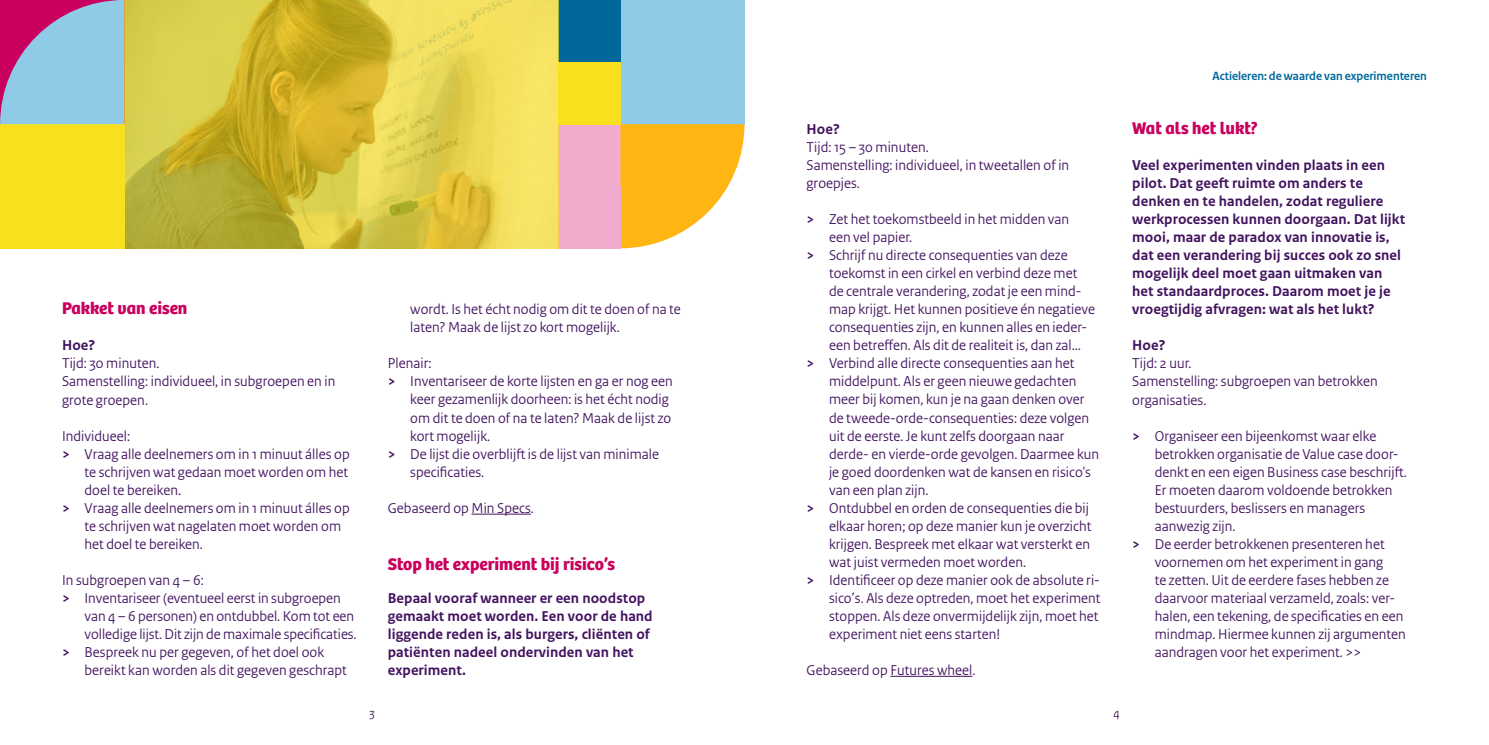
<style>
.page{position:relative;width:1489px;height:745px;background:#fff}
.page>*{position:absolute;margin:0;border:0;box-sizing:border-box;transform-origin:0 0}
.t1{font:700 17.5px "Bree";color:#c9005d}
.t2{font:15px/18px "Rijksoverheid Sans Heading";letter-spacing:.005em;color:#42135f}
.t3{font:700 15px/18px "Rijksoverheid Sans Text";letter-spacing:.005em;color:#42135f}
.t4{font:700 12.5px "Rijksoverheid Sans Heading";color:#01689b}
.t5{font:12.5px "Rijksoverheid Sans Heading";color:#42135f}
.s1{font-weight:700}
</style>
<div class="page">
<hr style="left:471px;top:513px;width:60px;height:1px;background:#42135f">
<hr style="left:890px;top:675px;width:82px;height:1px;background:#42135f">
<div style="left:558px;top:124px;width:62px;height:62px;background:#f1accd"></div>
<div style="left:620px;top:0;width:124px;height:124px;background:#8fcae7"></div>
<svg style="left:620px;top:124px;width:124px;height:124px"></svg>
<div style="left:558px;top:0;width:62px;height:62px;background:#01689b"></div>
<div style="left:558px;top:62px;width:62px;height:62px;background:#f8e01e"></div>
<div style="left:558px;top:186px;width:62px;height:62px;background:#f1accd"></div>
<div style="left:0;top:124px;width:124px;height:124px;background:#f8e01e"></div>
<svg style="left:0;top:0;width:124px;height:124px;background:#9b9ec9"></svg>
<svg style="left:124px;top:0;width:434px;height:248px;background:#d7c442"></svg>
<p class="t1" style="left:62px;top:301px;width:127px">Pakket van eisen</p>
<p class="t3" style="left:62px;top:337px;width:35px">Hoe?</p>
<p class="t2" style="left:62px;top:355px;width:275px">Tijd: 30 minuten.<br>Samenstelling: individueel, in subgroepen en in grote groepen.</p>
<p class="t2" style="left:62px;top:427px;width:70px">Individueel:</p>
<p class="t2" style="left:62px;top:445px;width:289px"><span class="s1">&gt;</span> Vraag alle deelnemers om in 1 minuut álles op</p>
<p class="t2" style="left:85px;top:463px;width:265px">te schrijven wat gedaan moet worden om het</p>
<p class="t2" style="left:85px;top:481px;width:98px">doel te bereiken.</p>
<p class="t2" style="left:62px;top:499px;width:289px"><span class="s1">&gt;</span> Vraag alle deelnemers om in 1 minuut álles op</p>
<p class="t2" style="left:85px;top:517px;width:258px">te schrijven wat nagelaten moet worden om</p>
<p class="t2" style="left:85px;top:535px;width:120px">het doel te bereiken.</p>
<p class="t2" style="left:62px;top:571px;width:143px">In subgroepen van 4 – 6:</p>
<p class="t2" style="left:62px;top:589px;width:280px"><span class="s1">&gt;</span> Inventariseer (eventueel eerst in subgroepen</p>
<p class="t2" style="left:85px;top:607px;width:271px">van 4 – 6 personen) en ontdubbel. Kom tot een</p>
<p class="t2" style="left:85px;top:625px;width:274px">volledige lijst. Dit zijn de maximale specificaties.</p>
<p class="t2" style="left:62px;top:643px;width:263px"><span class="s1">&gt;</span> Bespreek nu per gegeven, of het doel ook</p>
<p class="t2" style="left:85px;top:661px;width:264px">bereikt kan worden als dit gegeven geschrapt</p>
<p class="t2" style="left:410px;top:301px;width:272px">wordt. Is het écht nodig om dit te doen of na te laten? Maak de lijst zo kort mogelijk.</p>
<p class="t2" style="left:388px;top:355px;width:45px">Plenair:</p>
<p class="t2" style="left:388px;top:373px;width:286px"><span class="s1">&gt;</span> Inventariseer de korte lijsten en ga er nog een</p>
<p class="t2" style="left:410px;top:391px;width:260px">keer gezamenlijk doorheen: is het écht nodig</p>
<p class="t2" style="left:410px;top:409px;width:262px">om dit te doen of na te laten? Maak de lijst zo</p>
<p class="t2" style="left:410px;top:427px;width:81px">kort mogelijk.</p>
<p class="t2" style="left:388px;top:445px;width:273px"><span class="s1">&gt;</span> De lijst die overblijft is de lijst van minimale</p>
<p class="t2" style="left:410px;top:463px;width:75px">specificaties.</p>
<p class="t2" style="left:388px;top:499px;width:148px">Gebaseerd op Min Specs.</p>
<p class="t5" style="left:369px;top:707px;width:7px">3</p>
<p class="t1" style="left:388px;top:556px;width:229px">Stop het experiment bij risico’s</p>
<p class="t3" style="left:388px;top:589px;width:266px">Bepaal vooraf wanneer er een noodstop gemaakt moet worden. Een voor de hand liggende reden is, als burgers, cliënten of patiënten nadeel ondervinden van het experiment.</p>
<p class="t4" style="left:1212px;top:71px;width:216px">Actieleren: de waarde van experimenteren</p>
<p class="t3" style="left:806px;top:121px;width:35px">Hoe?</p>
<p class="t2" style="left:806px;top:139px;width:264px">Tijd: 15 – 30 minuten.<br>Samenstelling: individueel, in tweetallen of in groepjes.</p>
<p class="t2" style="left:806px;top:211px;width:264px"><span class="s1">&gt;</span> Zet het toekomstbeeld in het midden van</p>
<p class="t2" style="left:829px;top:229px;width:85px">een vel papier.</p>
<p class="t2" style="left:806px;top:247px;width:262px"><span class="s1">&gt;</span> Schrijf nu directe consequenties van deze</p>
<p class="t2" style="left:829px;top:265px;width:250px">toekomst in een cirkel en verbind deze met</p>
<p class="t2" style="left:829px;top:283px;width:254px">de centrale verandering, zodat je een mind-</p>
<p class="t2" style="left:829px;top:301px;width:267px">map krijgt. Het kunnen positieve én negatieve</p>
<p class="t2" style="left:829px;top:319px;width:260px">consequenties zijn, en kunnen alles en ieder-</p>
<p class="t2" style="left:829px;top:337px;width:253px">een betreffen. Als dit de realiteit is, dan zal…</p>
<p class="t2" style="left:806px;top:355px;width:269px"><span class="s1">&gt;</span> Verbind alle directe consequenties aan het</p>
<p class="t2" style="left:829px;top:373px;width:249px">middelpunt. Als er geen nieuwe gedachten</p>
<p class="t2" style="left:829px;top:391px;width:257px">meer bij komen, kun je na gaan denken over</p>
<p class="t2" style="left:829px;top:409px;width:262px">de tweede-orde-consequenties: deze volgen</p>
<p class="t2" style="left:829px;top:427px;width:237px">uit de eerste. Je kunt zelfs doorgaan naar</p>
<p class="t2" style="left:829px;top:445px;width:271px">derde- en vierde-orde gevolgen. Daarmee kun</p>
<p class="t2" style="left:829px;top:463px;width:263px">je goed doordenken wat de kansen en risico's</p>
<p class="t2" style="left:829px;top:481px;width:101px">van een plan zijn.</p>
<p class="t2" style="left:806px;top:499px;width:284px"><span class="s1">&gt;</span> Ontdubbel en orden de consequenties die bij</p>
<p class="t2" style="left:829px;top:517px;width:264px">elkaar horen; op deze manier kun je overzicht</p>
<p class="t2" style="left:829px;top:535px;width:262px">krijgen. Bespreek met elkaar wat versterkt en</p>
<p class="t2" style="left:829px;top:553px;width:198px">wat juist vermeden moet worden.</p>
<p class="t2" style="left:806px;top:571px;width:295px"><span class="s1">&gt;</span> Identificeer op deze manier ook de absolute ri-</p>
<p class="t2" style="left:829px;top:589px;width:273px">sico’s. Als deze optreden, moet het experiment</p>
<p class="t2" style="left:829px;top:607px;width:271px">stoppen. Als deze onvermijdelijk zijn, moet het</p>
<p class="t2" style="left:829px;top:625px;width:172px">experiment niet eens starten!</p>
<p class="t2" style="left:806px;top:661px;width:170px">Gebaseerd op Futures wheel.</p>
<p class="t1" style="left:1132px;top:121px;width:127px">Wat als het lukt?</p>
<p class="t3" style="left:1132px;top:157px;width:274px">Veel experimenten vinden plaats in een pilot. Dat geeft ruimte om anders te denken en te handelen, zodat reguliere werkprocessen kunnen doorgaan. Dat lijkt mooi, maar de paradox van innovatie is, dat een verandering bij succes ook zo snel mogelijk deel moet gaan uitmaken van het standaardproces. Daarom moet je je vroegtijdig afvragen: wat als het lukt?</p>
<p class="t3" style="left:1132px;top:337px;width:35px">Hoe?</p>
<p class="t2" style="left:1132px;top:355px;width:247px">Tijd: 2 uur.<br>Samenstelling: subgroepen van betrokken organisaties.</p>
<p class="t2" style="left:1132px;top:427px;width:245px"><span class="s1">&gt;</span> Organiseer een bijeenkomst waar elke</p>
<p class="t2" style="left:1154px;top:445px;width:245px">betrokken organisatie de Value case door-</p>
<p class="t2" style="left:1154px;top:463px;width:253px">denkt en een eigen Business case beschrijft.</p>
<p class="t2" style="left:1154px;top:481px;width:239px">Er moeten daarom voldoende betrokken</p>
<p class="t2" style="left:1154px;top:499px;width:212px">bestuurders, beslissers en managers</p>
<p class="t2" style="left:1154px;top:517px;width:82px">aanwezig zijn.</p>
<p class="t2" style="left:1132px;top:535px;width:254px"><span class="s1">&gt;</span> De eerder betrokkenen presenteren het</p>
<p class="t2" style="left:1154px;top:553px;width:230px">voornemen om het experiment in gang</p>
<p class="t2" style="left:1154px;top:571px;width:236px">te zetten. Uit de eerdere fases hebben ze</p>
<p class="t2" style="left:1154px;top:589px;width:242px">daarvoor materiaal verzameld, zoals: ver-</p>
<p class="t2" style="left:1154px;top:607px;width:250px">halen, een tekening, de specificaties en een</p>
<p class="t2" style="left:1154px;top:625px;width:252px">mindmap. Hiermee kunnen zij argumenten</p>
<p class="t2" style="left:1154px;top:643px;width:208px">aandragen voor het experiment. &gt;&gt;</p>
<p class="t5" style="left:1113px;top:707px;width:8px">4</p>
</div>
